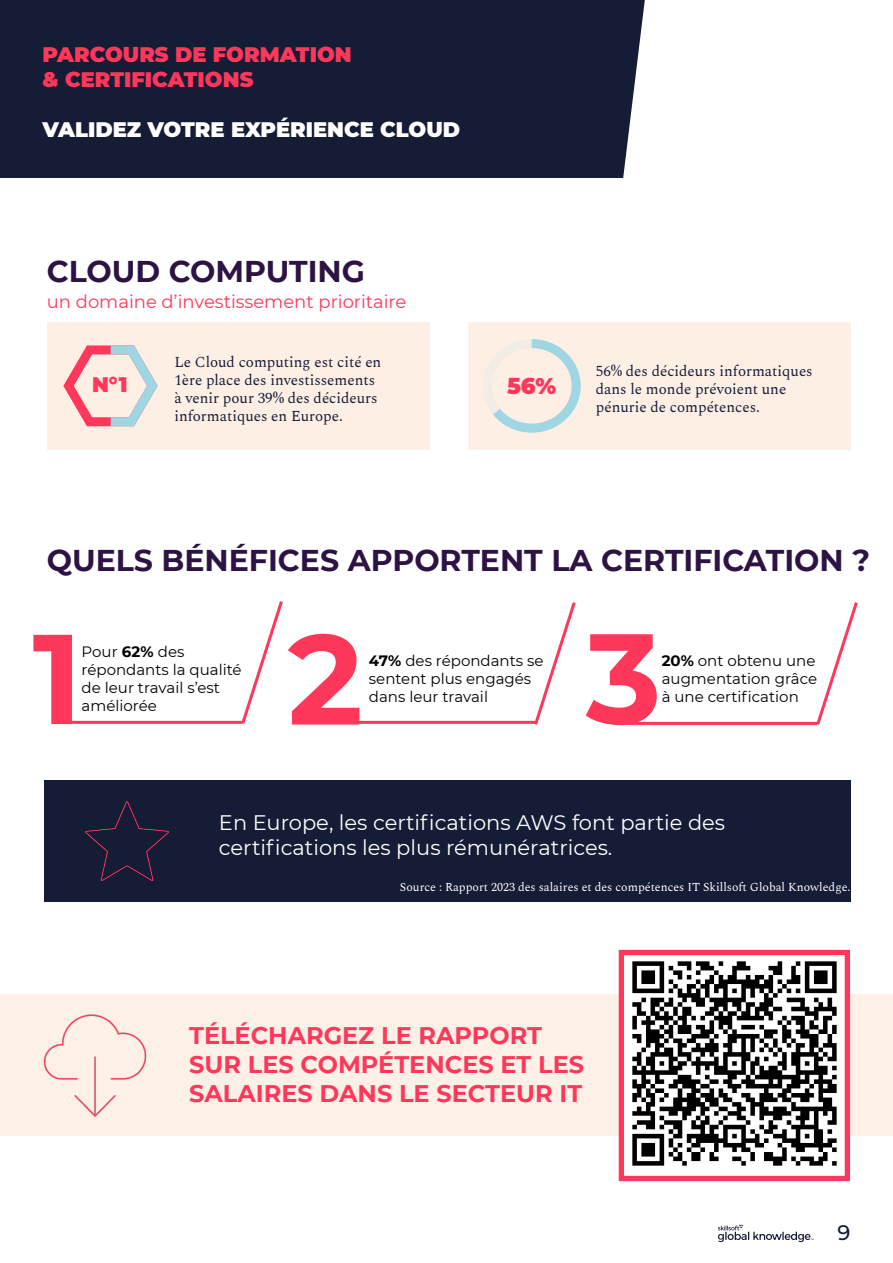
<style>
.page{position:relative;width:893px;height:1263px;background:#fff}
.page>*{position:absolute;margin:0;border:0;box-sizing:border-box;transform-origin:0 0}
.t1{font:700 127.5px "Montserrat";color:#ff375a}
.t2{font:700 30px "Montserrat";color:#2d1343}
.t3{font:700 24px/28.8px "Montserrat";color:#ff375a}
.t4{font:900 22.5px "Montserrat";color:#ff375a}
.t5{font:21px/25.2px "Montserrat";color:#fff}
.t6{font:900 21px/25.2px "Montserrat";color:#ff375a}
.t7{font:900 21px "Montserrat";color:#fff}
.t8{font:500 21px "Montserrat";color:#141c36}
.t9{font:18px "Montserrat";color:#ff375a}
.t10{font:15px/18px "Spectral";color:#141c36}
.t11{font:15px/18px "Montserrat";color:#000}
.t12{font:12px "Spectral";color:#fff}
.s1{font-weight:700}
</style>
<div class="page">
<svg style="left:718px;top:1224px;width:95px;height:18px"></svg>
<div style="left:0;top:0;width:645px;height:178px;background:#141c36"></div>
<div style="left:0;top:995px;width:893px;height:141px;background:#fdf0e6"></div>
<div style="left:45px;top:780px;width:806px;height:121px;background:#141c36"></div>
<hr style="left:65px;top:721px;width:177px;height:3px;background:#ff375a">
<svg style="left:239px;top:601px;width:44px;height:123px"></svg>
<hr style="left:358px;top:721px;width:177px;height:3px;background:#ff375a">
<svg style="left:532px;top:602px;width:44px;height:123px"></svg>
<hr style="left:617px;top:722px;width:200px;height:3px;background:#ff375a">
<svg style="left:814px;top:602px;width:44px;height:123px"></svg>
<img style="left:85px;top:801px;width:84px;height:80px">
<div style="left:47px;top:322px;width:382px;height:128px;background:#feefe5"></div>
<svg style="left:63px;top:345px;width:95px;height:82px"></svg>
<div style="left:468px;top:322px;width:383px;height:128px;background:#feefe5"></div>
<svg style="left:483px;top:339px;width:98px;height:94px"></svg>
<img style="left:625px;top:961px;width:219px;height:205px">
<div style="left:619px;top:950px;width:231px;height:231px;border:5px solid #ff375a"></div>
<img style="left:43px;top:1014px;width:104px;height:103px">
<h3 class="t6" style="left:43px;top:41px;width:311px">PARCOURS DE FORMATION &amp; CERTIFICATIONS</h3>
<h3 class="t7" style="left:43px;top:114px;width:419px">VALIDEZ VOTRE EXPÉRIENCE CLOUD</h3>
<h2 class="t2" style="left:47px;top:250px;width:320px">CLOUD COMPUTING</h2>
<p class="t9" style="left:47px;top:289px;width:361px">un domaine d’investissement prioritaire</p>
<h3 class="t6" style="left:92px;top:370px;width:37px">N°1</h3>
<p class="t10" style="left:174px;top:352px;width:208px">Le Cloud computing est cité en<br>1ère place des investissements à venir pour 39% des décideurs informatiques en Europe.</p>
<h3 class="t4" style="left:507px;top:369px;width:50px">56%</h3>
<p class="t10" style="left:596px;top:361px;width:218px">56% des décideurs informatiques dans le monde prévoient une pénurie de compétences.</p>
<h2 class="t2" style="left:47px;top:539px;width:825px">QUELS BÉNÉFICES APPORTENT LA CERTIFICATION ?</h2>
<h1 class="t1" style="left:33px;top:587px;width:51px">1</h1>
<p class="t11" style="left:82px;top:642px;width:162px">Pour <span class="s1">62%</span> des répondants la qualité de leur travail s’est améliorée</p>
<h1 class="t1" style="left:288px;top:587px;width:77px">2</h1>
<p class="t11" style="left:369px;top:651px;width:176px"><span class="s1">47%</span> des répondants se sentent plus engagés dans leur travail</p>
<h1 class="t1" style="left:586px;top:586px;width:77px">3</h1>
<p class="t11" style="left:662px;top:651px;width:157px;text-align:justify"><span class="s1">20%</span> ont obtenu une augmentation grâce à une certification</p>
<h3 class="t5" style="left:219px;top:809px;width:508px">En Europe, les certifications AWS font partie des certifications les plus rémunératrices.</h3>
<p class="t12" style="left:400px;top:878px;width:452px">Source : Rapport 2023 des salaires et des compétences IT Skillsoft Global Knowledge.</p>
<h3 class="t3" style="left:189px;top:1020px;width:396px">TÉLÉCHARGEZ LE RAPPORT<br>SUR LES COMPÉTENCES ET LES<br>SALAIRES DANS LE SECTEUR IT</h3>
<h3 class="t8" style="left:837px;top:1217px;width:14px">9</h3>
</div>
